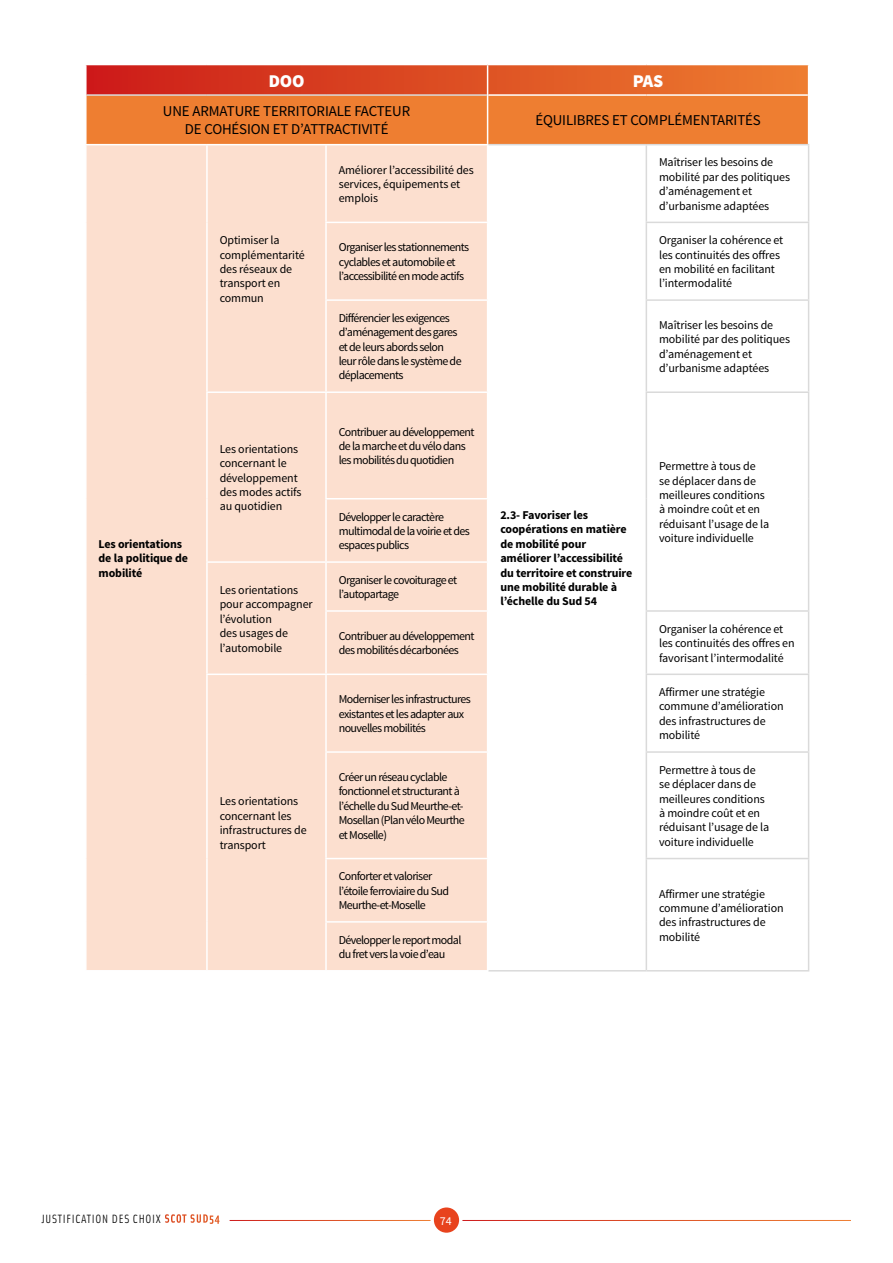
<style>
.page{position:relative;width:893px;height:1263px;background:#fff}
.page>*{position:absolute;margin:0;border:0;box-sizing:border-box;transform-origin:0 0}
.t1{font:900 18px "Source Sans Pro";letter-spacing:-.01em;color:#fff}
.t2{font:15px/18px "Source Sans Pro";letter-spacing:-.01em;color:#000;text-align:center}
.t3{font:12px/14.4px "Source Sans Pro";letter-spacing:-.02em;color:#000}
.t4{font:12px/14.4px "Source Sans Pro";letter-spacing:-.05em;color:#000}
.t5{font:700 12px/14.4px "Source Sans Pro";letter-spacing:-.01em;color:#000}
.t6{font:12px "Solex";letter-spacing:.06em;color:#000}
.t7{font:12px "Source Sans Pro";color:#fff}
.s1{font-weight:700;color:#fff}
</style>
<div class="page">
<div style="left:434px;top:1207px;width:25px;height:26px;background:#e8431d;border-radius:50%"></div>
<svg style="left:87px;top:65px;width:721px;height:79px;background:#e76c2d"></svg>
<div style="left:87px;top:145px;width:400px;height:825px;background:#fcdfcf"></div>
<svg style="left:489px;top:145px;width:319px;height:825px"></svg>
<hr style="left:488px;top:94px;width:158px;height:2px;background:#fff">
<hr style="left:646px;top:94px;width:162px;height:2px;background:#fff">
<hr style="left:487px;top:95px;width:1px;height:49px;background:#fff">
<hr style="left:488px;top:144px;width:158px;height:1px;background:#dadada">
<hr style="left:646px;top:144px;width:163px;height:1px;background:#dadada">
<hr style="left:646px;top:145px;width:1px;height:77px;background:#dadada">
<hr style="left:808px;top:145px;width:1px;height:77px;background:#dadada">
<hr style="left:646px;top:222px;width:163px;height:1px;background:#dadada">
<hr style="left:646px;top:223px;width:1px;height:76px;background:#dadada">
<hr style="left:808px;top:223px;width:1px;height:76px;background:#dadada">
<hr style="left:646px;top:299px;width:163px;height:2px;background:#dadada">
<hr style="left:646px;top:301px;width:1px;height:90px;background:#dadada">
<hr style="left:808px;top:301px;width:1px;height:90px;background:#dadada">
<hr style="left:646px;top:391px;width:163px;height:2px;background:#dadada">
<hr style="left:646px;top:393px;width:1px;height:106px;background:#dadada">
<hr style="left:808px;top:393px;width:1px;height:106px;background:#dadada">
<hr style="left:646px;top:499px;width:1px;height:63px;background:#dadada">
<hr style="left:808px;top:499px;width:1px;height:63px;background:#dadada">
<hr style="left:646px;top:562px;width:1px;height:48px;background:#dadada">
<hr style="left:808px;top:562px;width:1px;height:48px;background:#dadada">
<hr style="left:646px;top:610px;width:163px;height:2px;background:#dadada">
<hr style="left:646px;top:612px;width:1px;height:61px;background:#dadada">
<hr style="left:808px;top:612px;width:1px;height:61px;background:#dadada">
<hr style="left:646px;top:673px;width:163px;height:2px;background:#dadada">
<hr style="left:646px;top:675px;width:1px;height:76px;background:#dadada">
<hr style="left:808px;top:675px;width:1px;height:76px;background:#dadada">
<hr style="left:646px;top:751px;width:163px;height:2px;background:#dadada">
<hr style="left:646px;top:753px;width:1px;height:105px;background:#dadada">
<hr style="left:808px;top:753px;width:1px;height:105px;background:#dadada">
<hr style="left:646px;top:858px;width:163px;height:1px;background:#dadada">
<hr style="left:646px;top:859px;width:1px;height:63px;background:#dadada">
<hr style="left:808px;top:859px;width:1px;height:63px;background:#dadada">
<hr style="left:646px;top:922px;width:1px;height:48px;background:#dadada">
<hr style="left:808px;top:922px;width:1px;height:48px;background:#dadada">
<hr style="left:488px;top:970px;width:158px;height:1px;background:#dadada">
<hr style="left:646px;top:970px;width:163px;height:1px;background:#dadada">
<hr style="left:87px;top:94px;width:120px;height:2px;background:#dadada">
<hr style="left:207px;top:94px;width:119px;height:2px;background:#dadada">
<hr style="left:326px;top:94px;width:161px;height:2px;background:#dadada">
<hr style="left:487px;top:65px;width:1px;height:30px;background:#fff">
<hr style="left:206px;top:145px;width:2px;height:77px;background:#fff">
<hr style="left:325px;top:145px;width:2px;height:77px;background:#fff">
<hr style="left:206px;top:222px;width:2px;height:78px;background:#fff">
<hr style="left:325px;top:222px;width:163px;height:1px;background:#fff">
<hr style="left:325px;top:223px;width:2px;height:76px;background:#fff">
<hr style="left:206px;top:300px;width:2px;height:91px;background:#fff">
<hr style="left:325px;top:299px;width:163px;height:2px;background:#fff">
<hr style="left:325px;top:301px;width:2px;height:90px;background:#fff">
<hr style="left:206px;top:391px;width:120px;height:2px;background:#fff">
<hr style="left:206px;top:393px;width:2px;height:106px;background:#fff">
<hr style="left:326px;top:391px;width:162px;height:2px;background:#fff">
<hr style="left:325px;top:393px;width:2px;height:105px;background:#fff">
<hr style="left:206px;top:499px;width:2px;height:62px;background:#fff">
<hr style="left:325px;top:498px;width:163px;height:1px;background:#fff">
<hr style="left:325px;top:499px;width:2px;height:62px;background:#fff">
<hr style="left:206px;top:561px;width:120px;height:2px;background:#fff">
<hr style="left:206px;top:563px;width:2px;height:48px;background:#fff">
<hr style="left:326px;top:561px;width:162px;height:2px;background:#fff">
<hr style="left:325px;top:563px;width:2px;height:47px;background:#fff">
<hr style="left:206px;top:611px;width:2px;height:62px;background:#fff">
<hr style="left:325px;top:610px;width:163px;height:2px;background:#fff">
<hr style="left:325px;top:612px;width:2px;height:61px;background:#fff">
<hr style="left:206px;top:673px;width:120px;height:2px;background:#fff">
<hr style="left:206px;top:675px;width:2px;height:77px;background:#fff">
<hr style="left:326px;top:673px;width:162px;height:2px;background:#fff">
<hr style="left:325px;top:675px;width:2px;height:76px;background:#fff">
<hr style="left:206px;top:752px;width:2px;height:106px;background:#fff">
<hr style="left:325px;top:751px;width:163px;height:2px;background:#fff">
<hr style="left:325px;top:753px;width:2px;height:105px;background:#fff">
<hr style="left:206px;top:858px;width:2px;height:64px;background:#fff">
<hr style="left:325px;top:858px;width:163px;height:1px;background:#fff">
<hr style="left:325px;top:859px;width:2px;height:62px;background:#fff">
<hr style="left:206px;top:922px;width:2px;height:48px;background:#fff">
<hr style="left:325px;top:921px;width:163px;height:2px;background:#fff">
<hr style="left:325px;top:923px;width:2px;height:47px;background:#fff">
<h1 class="t1" style="left:269px;top:69px;width:37px">DOO</h1>
<h1 class="t1" style="left:633px;top:69px;width:32px">PAS</h1>
<p class="t2" style="left:163px;top:103px;width:249px">UNE ARMATURE TERRITORIALE FACTEUR<br>DE COHÉSION ET D’ATTRACTIVITÉ</p>
<p class="t2" style="left:535px;top:112px;width:227px">ÉQUILIBRES ET COMPLÉMENTARITÉS</p>
<p class="t5" style="left:99px;top:537px;width:91px">Les orientations de la politique de mobilité</p>
<p class="t3" style="left:220px;top:233px;width:87px">Optimiser la complémentarité des réseaux de transport en commun</p>
<p class="t3" style="left:339px;top:163px;width:137px">Améliorer l’accessibilité des services, équipements et emplois</p>
<p class="t3" style="left:659px;top:155px;width:133px">Maîtriser les besoins de mobilité par des politiques d’aménagement et d’urbanisme adaptées</p>
<p class="t4" style="left:339px;top:240px;width:132px">Organiser les stationnements cyclables et automobile et l’accessibilité en mode actifs</p>
<p class="t3" style="left:659px;top:233px;width:126px">Organiser la cohérence et les continuités des offres en mobilité en facilitant l’intermodalité</p>
<p class="t4" style="left:339px;top:311px;width:124px">Différencier les exigences d’aménagement des gares et de leurs abords selon leur rôle dans le système de déplacements</p>
<p class="t3" style="left:659px;top:318px;width:133px">Maîtriser les besoins de mobilité par des politiques d’aménagement et d’urbanisme adaptées</p>
<p class="t4" style="left:339px;top:425px;width:137px">Contribuer au développement de la marche et du vélo dans les mobilités du quotidien</p>
<p class="t3" style="left:220px;top:442px;width:83px">Les orientations concernant le développement des modes actifs au quotidien</p>
<p class="t3" style="left:659px;top:459px;width:112px">Permettre à tous de se déplacer dans de meilleures conditions à moindre coût et en réduisant l’usage de la voiture individuelle</p>
<p class="t5" style="left:500px;top:508px;width:133px">2.3- Favoriser les coopérations en matière de mobilité pour améliorer l’accessibilité du territoire et construire une mobilité durable à l’échelle du Sud 54</p>
<p class="t4" style="left:339px;top:509px;width:133px">Développer le caractère multimodal de la voirie et des espaces publics</p>
<p class="t3" style="left:220px;top:583px;width:94px">Les orientations pour accompagner l’évolution<br>des usages de l’automobile</p>
<p class="t4" style="left:339px;top:573px;width:120px">Organiser le covoiturage et l’autopartage</p>
<p class="t4" style="left:339px;top:629px;width:137px">Contribuer au développement des mobilités décarbonées</p>
<p class="t3" style="left:659px;top:622px;width:137px">Organiser la cohérence et les continuités des offres en favorisant l’intermodalité</p>
<p class="t3" style="left:220px;top:794px;width:88px">Les orientations concernant les infrastructures de transport</p>
<p class="t4" style="left:339px;top:692px;width:134px">Moderniser les infrastructures existantes et les adapter aux nouvelles mobilités</p>
<p class="t3" style="left:659px;top:685px;width:126px">Affirmer une stratégie commune d’amélioration des infrastructures de mobilité</p>
<p class="t4" style="left:339px;top:770px;width:128px">Créer un réseau cyclable fonctionnel et structurant à l’échelle du Sud Meurthe-et-<br>Mosellan (Plan vélo Meurthe et Moselle)</p>
<p class="t3" style="left:659px;top:763px;width:112px">Permettre à tous de se déplacer dans de meilleures conditions à moindre coût et en réduisant l’usage de la voiture individuelle</p>
<p class="t4" style="left:339px;top:869px;width:112px">Conforter et valoriser l’étoile ferroviaire du Sud<br>Meurthe-et-Moselle</p>
<p class="t3" style="left:659px;top:886px;width:126px">Affirmer une stratégie commune d’amélioration des infrastructures de</p>
<p class="t4" style="left:339px;top:933px;width:124px">Développer le report modal</p>
<p class="t3" style="left:659px;top:930px;width:43px">mobilité</p>
<p class="t4" style="left:339px;top:947px;width:108px">du fret vers la voie d’eau</p>
<p class="t6" style="left:42px;top:1211px;width:180px">JUSTIFICATION DES CHOIX <span class="s1">SCOT SUD54</span></p>
<p class="t7" style="left:440px;top:1213px;width:13px">74</p>
</div>
